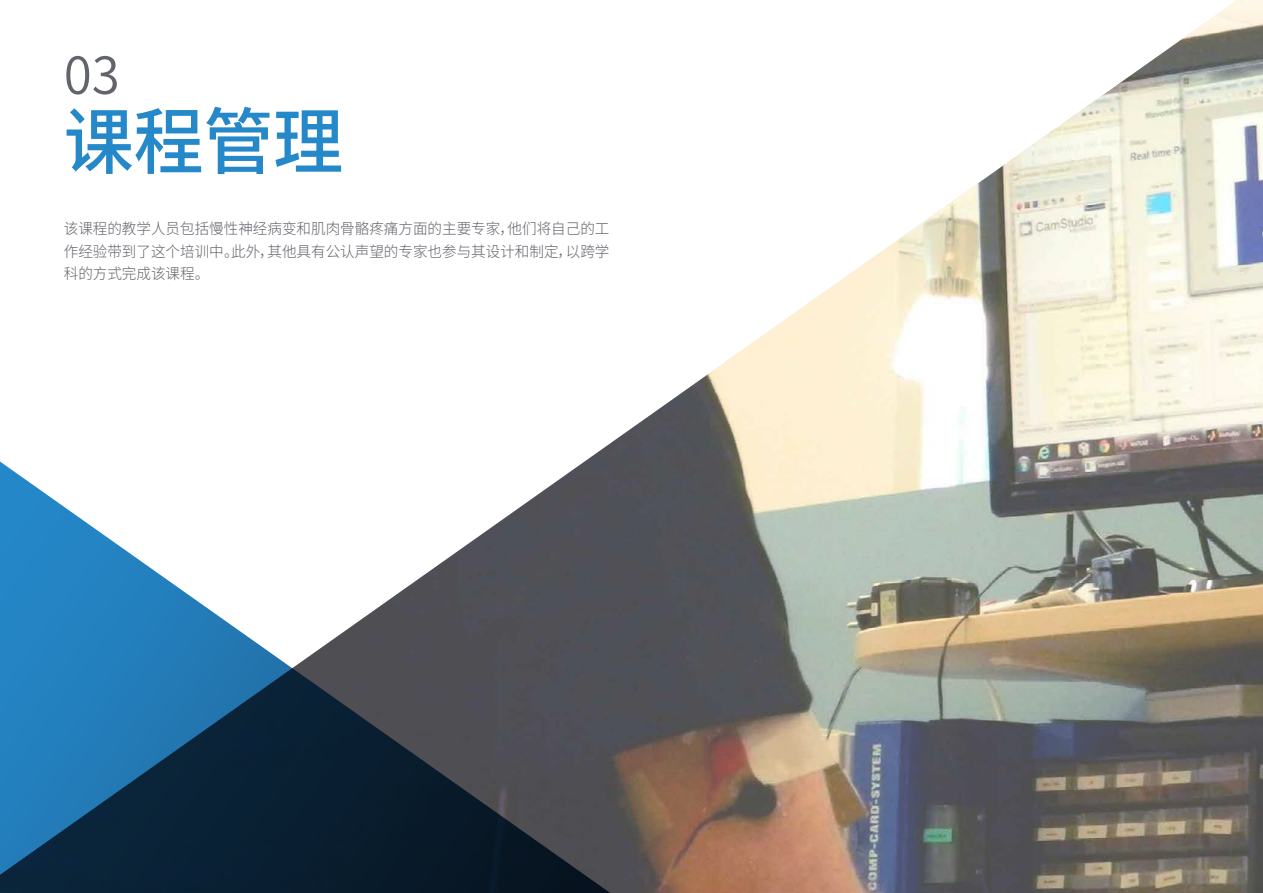
<style>
.page{position:relative;width:1263px;height:893px;background:#fff}
.page>*{position:absolute;margin:0;border:0;box-sizing:border-box;transform-origin:0 0}
.t1{font:500 72px "Source Han Sans CN";color:#2488c9}
.t2{font:52.5px "Source Han Sans CN";color:#61646a}
.t3{font:300 15px/22.5px "Source Han Sans CN";color:#61646a;text-align:justify}
</style>
<div class="page">
<img style="left:606px;top:0;width:657px;height:893px">
<svg style="left:0;top:446px;width:640px;height:447px"></svg>
<h2 class="t2" style="left:64px;top:45px;width:57px">03</h2>
<h1 class="t1" style="left:64px;top:101px;width:281px">课程管理</h1>
<p class="t3" style="left:64px;top:218px;width:547px">该课程的教学人员包括慢性神经病变和肌肉骨骼疼痛方面的主要专家，他们将自己的工作经验带到了这个培训中。此外，其他具有公认声望的专家也参与其设计和制定，以跨学科的方式完成该课程。</p>
</div>
